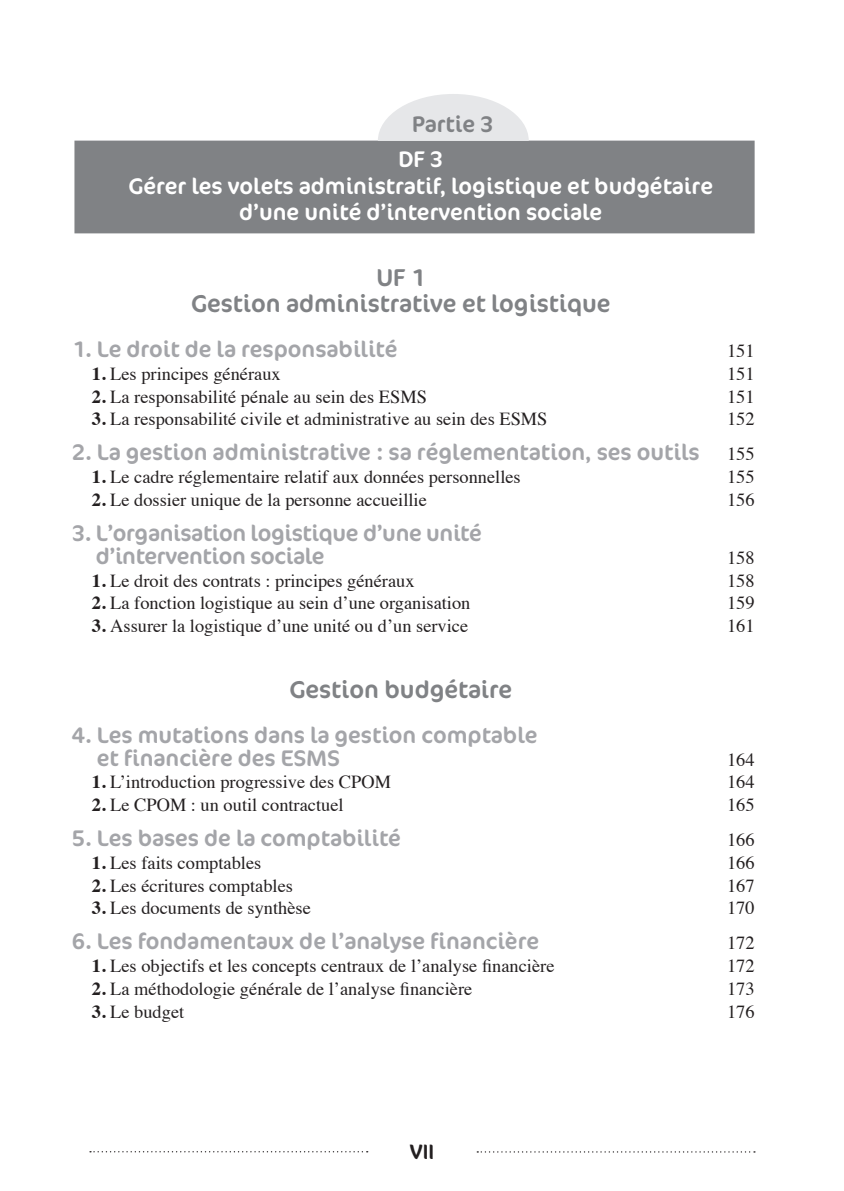
<style>
.page{position:relative;width:844px;height:1191px;background:#fff}
.page>*{position:absolute;margin:0;border:0;box-sizing:border-box;transform-origin:0 0}
.TDM_sous_partie_titr{font:24.5px/26.2px "Cocon OT";color:#808285;text-align:center}
.t1{font:22.75px/22.8px "Cocon OT";color:#a4a5a9}
.TDM_NIV1{font:22.75px/26.2px "Cocon OT";color:#fff;text-align:center}
.t2{font:22.75px "Cocon OT";color:#808285}
.t3{font:21px "Cocon OT";color:#231f20}
.t4{font:18.38px "Times";color:#231f20}
.s1{font-weight:700}
.s2{font-family:"Times";font-size:18.38px;color:#231f20}
</style>
<div class="page">
<svg style="left:477px;top:1151px;width:277px;height:1px"></svg>
<svg style="left:90px;top:1151px;width:277px;height:1px"></svg>
<div style="left:74px;top:141px;width:680px;height:92px;background:#808285"></div>
<svg style="left:378px;top:94px;width:150px;height:47px"></svg>
<p class="t2" style="left:412px;top:111px;width:83px">Partie 3</p>
<p class="TDM_NIV1" style="left:128px;top:147px;width:586px">DF 3<br>Gérer les volets administratif, logistique et budgétaire d’une unité d’intervention sociale</p>
<p class="TDM_sous_partie_titr" style="left:191px;top:265px;width:421px">UF 1<br>Gestion administrative et logistique</p>
<p class="t1" style="left:72px;top:338px;width:327px">1. Le droit de la responsabilité</p>
<p class="t4" style="left:726px;top:334px;width:29px">151</p>
<p class="t4" style="left:92px;top:356px;width:190px"><span class="s1">1.</span> Les principes généraux</p>
<p class="t4" style="left:726px;top:356px;width:29px">151</p>
<p class="t4" style="left:92px;top:379px;width:336px"><span class="s1">2.</span> La responsabilité pénale au sein des ESMS</p>
<p class="t4" style="left:726px;top:379px;width:29px">151</p>
<p class="t4" style="left:92px;top:402px;width:457px"><span class="s1">3.</span> La responsabilité civile et administrative au sein des ESMS</p>
<p class="t4" style="left:726px;top:402px;width:29px">152</p>
<p class="t1" style="left:72px;top:442px;width:684px">2. La gestion administrative : sa réglementation, ses outils <span class="s2">155</span></p>
<p class="t4" style="left:92px;top:460px;width:430px"><span class="s1">1.</span> Le cadre réglementaire relatif aux données personnelles</p>
<p class="t4" style="left:726px;top:460px;width:29px">155</p>
<p class="t4" style="left:92px;top:482px;width:336px"><span class="s1">2.</span> Le dossier unique de la personne accueillie</p>
<p class="t4" style="left:726px;top:482px;width:29px">156</p>
<p class="t1" style="left:96px;top:522px;width:387px;text-indent:-24px">3. L’organisation logistique d’une unité d’intervention sociale</p>
<p class="t4" style="left:726px;top:540px;width:29px">158</p>
<p class="t4" style="left:92px;top:563px;width:324px"><span class="s1">1.</span> Le droit des contrats : principes généraux</p>
<p class="t4" style="left:726px;top:563px;width:29px">158</p>
<p class="t4" style="left:92px;top:586px;width:380px"><span class="s1">2.</span> La fonction logistique au sein d’une organisation</p>
<p class="t4" style="left:726px;top:586px;width:29px">159</p>
<p class="t4" style="left:92px;top:608px;width:378px"><span class="s1">3.</span> Assurer la logistique d’une unité ou d’un service</p>
<p class="t4" style="left:726px;top:608px;width:29px">161</p>
<p class="TDM_sous_partie_titr" style="left:289px;top:677px;width:224px">Gestion budgétaire</p>
<p class="t1" style="left:97px;top:724px;width:442px;text-indent:-25px">4. Les mutations dans la gestion comptable et financière des ESMS</p>
<p class="t4" style="left:726px;top:742px;width:29px">164</p>
<p class="t4" style="left:92px;top:765px;width:300px"><span class="s1">1.</span> L’introduction progressive des CPOM</p>
<p class="t4" style="left:726px;top:765px;width:29px">164</p>
<p class="t4" style="left:92px;top:788px;width:253px"><span class="s1">2.</span> Le CPOM : un outil contractuel</p>
<p class="t4" style="left:726px;top:788px;width:29px">165</p>
<p class="t1" style="left:72px;top:827px;width:330px">5. Les bases de la comptabilité</p>
<p class="t4" style="left:726px;top:823px;width:29px">166</p>
<p class="t4" style="left:92px;top:845px;width:171px"><span class="s1">1.</span> Les faits comptables</p>
<p class="t4" style="left:726px;top:845px;width:29px">166</p>
<p class="t4" style="left:92px;top:868px;width:203px"><span class="s1">2.</span> Les écritures comptables</p>
<p class="t4" style="left:726px;top:868px;width:29px">167</p>
<p class="t4" style="left:92px;top:891px;width:220px"><span class="s1">3.</span> Les documents de synthèse</p>
<p class="t4" style="left:726px;top:891px;width:29px">170</p>
<p class="t1" style="left:72px;top:930px;width:468px">6. Les fondamentaux de l’analyse financière</p>
<p class="t4" style="left:726px;top:926px;width:29px">172</p>
<p class="t4" style="left:92px;top:949px;width:464px"><span class="s1">1.</span> Les objectifs et les concepts centraux de l’analyse financière</p>
<p class="t4" style="left:726px;top:949px;width:29px">172</p>
<p class="t4" style="left:92px;top:971px;width:382px"><span class="s1">2.</span> La méthodologie générale de l’analyse financière</p>
<p class="t4" style="left:726px;top:971px;width:29px">173</p>
<p class="t4" style="left:92px;top:994px;width:94px"><span class="s1">3.</span> Le budget</p>
<p class="t4" style="left:726px;top:994px;width:29px">176</p>
<p class="t3" style="left:409px;top:1139px;width:26px">VII</p>
</div>
